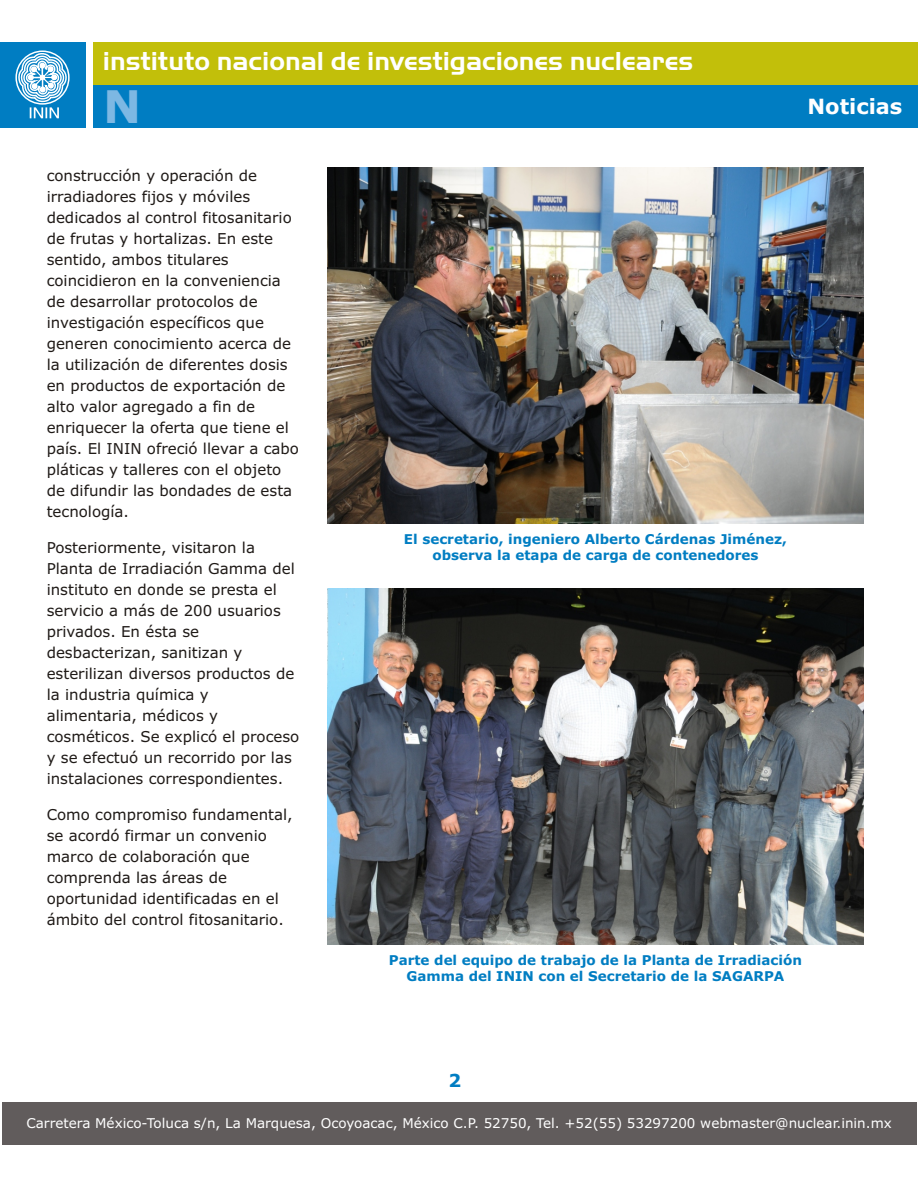
<style>
.page{position:relative;width:918px;height:1188px;background:#fff}
.page>*{position:absolute;margin:0;border:0;box-sizing:border-box;transform-origin:0 0}
.t1{font:700 45px "Verdana";color:#7db8e3}
.t2{font:27px "Handel Got D Bol";color:#fff}
.t3{font:700 21px "Verdana";color:#fff}
.t4{font:700 18px "Verdana";color:#007dc2}
.t5{font:15px/21px "Verdana";color:#1f1a17}
.t6{font:700 13.5px/16.4px "Verdana";color:#007dc2;text-align:center}
.t7{font:13.5px "Verdana";color:#fff}
</style>
<div class="page">
<img style="left:328px;top:589px;width:535px;height:356px">
<div style="left:2px;top:1102px;width:914px;height:43px;background:#615c5c"></div>
<div style="left:93px;top:42px;width:825px;height:43px;background:#c2bf0a"></div>
<div style="left:93px;top:85px;width:825px;height:42px;background:#007dc2"></div>
<div style="left:0;top:42px;width:85px;height:85px;background:#007dc2"></div>
<div style="left:15px;top:50px;width:55px;height:55px;border:2px solid #fff;border-radius:50%"></div>
<svg style="left:17px;top:52px;width:51px;height:66px"></svg>
<img style="left:328px;top:168px;width:535px;height:356px">
<h2 class="t2" style="left:103px;top:48px;width:592px">instituto nacional de investigaciones nucleares</h2>
<h1 class="t1" style="left:103px;top:88px;width:40px">N</h1>
<h3 class="t3" style="left:807px;top:98px;width:96px">Noticias</h3>
<p class="t5" style="left:47px;top:167px;width:254px">construcción y operación de irradiadores fijos y móviles dedicados al control fitosanitario de frutas y hortalizas. En este sentido, ambos titulares coincidieron en la conveniencia de desarrollar protocolos de investigación específicos que generen conocimiento acerca de la utilización de diferentes dosis en productos de exportación de alto valor agregado a fin de enriquecer la oferta que tiene el país. El ININ ofreció llevar a cabo pláticas y talleres con el objeto de difundir las bondades de esta tecnología.</p>
<p class="t5" style="left:47px;top:538px;width:254px">Posteriormente, visitaron la<br>Planta de Irradiación Gamma del instituto en donde se presta el servicio a más de 200 usuarios privados. En ésta se desbacterizan, sanitizan y esterilizan diversos productos de la industria química y alimentaria, médicos y cosméticos. Se explicó el proceso y se efectuó un recorrido por las instalaciones correspondientes.</p>
<p class="t5" style="left:47px;top:806px;width:247px">Como compromiso fundamental, se acordó firmar un convenio marco de colaboración que comprenda las áreas de oportunidad identificadas en el ámbito del control fitosanitario.</p>
<p class="t6" style="left:404px;top:532px;width:384px">El secretario, ingeniero Alberto Cárdenas Jiménez, observa la etapa de carga de contenedores</p>
<p class="t6" style="left:389px;top:953px;width:415px">Parte del equipo de trabajo de la Planta de Irradiación<br>Gamma del ININ con el Secretario de la SAGARPA</p>
<p class="t4" style="left:449px;top:1073px;width:14px">2</p>
<p class="t7" style="left:26px;top:1117px;width:867px">Carretera México-Toluca s/n, La Marquesa, Ocoyoacac, México C.P. 52750, Tel. +52(55) 53297200 webmaster@nuclear.inin.mx</p>
</div>
